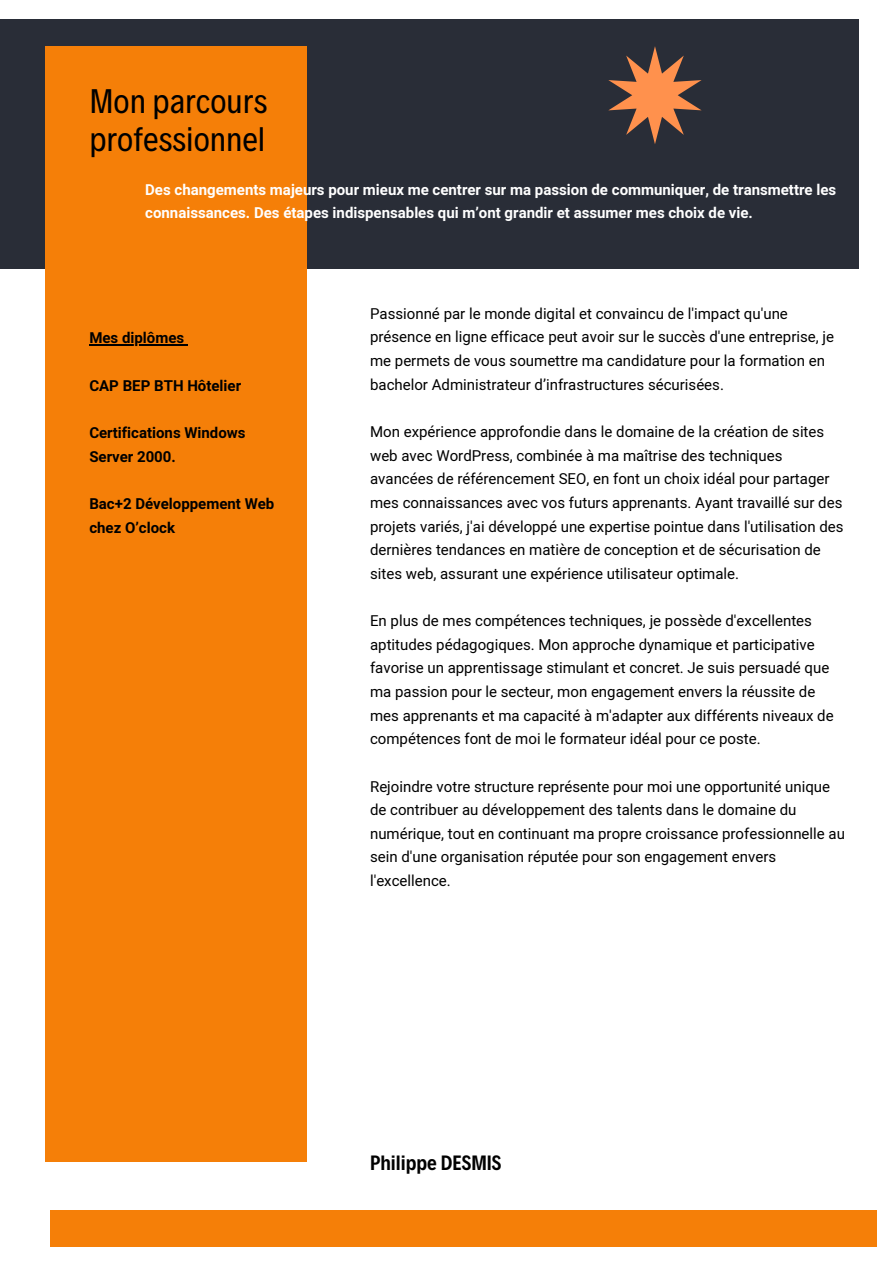
<style>
.page{position:relative;width:894px;height:1264px;background:#fff}
.page>*{position:absolute;margin:0;border:0;box-sizing:border-box;transform-origin:0 0}
.t1{font:34.5px/37.2px "Decalotype";color:#000}
.t2{font:600 21px "Decalotype";color:#000}
.t3{font:15px/23.7px "Mardoto";color:#000}
.t4{font:700 15px/23.7px "Mardoto";color:#fff}
.t5{font:700 15px/23.7px "Mardoto";color:#000}
</style>
<div class="page">
<div style="left:0;top:20px;width:858px;height:249px;background:#292d37"></div>
<div style="left:46px;top:46px;width:261px;height:1115px;background:#f57f08"></div>
<div style="left:50px;top:1210px;width:826px;height:36px;background:#f57f08"></div>
<svg style="left:608px;top:46px;width:93px;height:98px"></svg>
<hr style="left:89px;top:344px;width:95px;height:2px;background:#000">
<h3 class="t1" style="left:89px;top:81px;width:179px">Mon parcours professionnel</h3>
<h3 class="t4" style="left:145px;top:178px;width:692px">Des changements majeurs pour mieux me centrer sur ma passion de communiquer, de transmettre les connaissances. Des étapes indispensables qui m’ont grandir et assumer mes choix de vie.</h3>
<p class="t5" style="left:89px;top:326px;width:96px">Mes diplômes</p>
<p class="t5" style="left:89px;top:374px;width:153px">CAP BEP BTH Hôtelier</p>
<p class="t5" style="left:89px;top:421px;width:158px">Certifications Windows<br>Server 2000.</p>
<p class="t5" style="left:89px;top:492px;width:186px">Bac+2 Développement Web chez O’clock</p>
<p class="t3" style="left:370px;top:302px;width:465px">Passionné par le monde digital et convaincu de l'impact qu'une présence en ligne efficace peut avoir sur le succès d'une entreprise, je me permets de vous soumettre ma candidature pour la formation en</p>
<h1 class="t3" style="left:370px;top:373px;width:355px">bachelor Administrateur d’infrastructures sécurisées.</h1>
<h3 class="t3" style="left:370px;top:420px;width:475px">Mon expérience approfondie dans le domaine de la création de sites web avec WordPress, combinée à ma maîtrise des techniques avancées de référencement SEO, en font un choix idéal pour partager mes connaissances avec vos futurs apprenants. Ayant travaillé sur des projets variés, j'ai développé une expertise pointue dans l'utilisation des dernières tendances en matière de conception et de sécurisation de sites web, assurant une expérience utilisateur optimale.</h3>
<h3 class="t3" style="left:370px;top:609px;width:465px">En plus de mes compétences techniques, je possède d'excellentes aptitudes pédagogiques. Mon approche dynamique et participative favorise un apprentissage stimulant et concret. Je suis persuadé que ma passion pour le secteur, mon engagement envers la réussite de mes apprenants et ma capacité à m'adapter aux différents niveaux de compétences font de moi le formateur idéal pour ce poste.</h3>
<h3 class="t3" style="left:370px;top:774px;width:476px">Rejoindre votre structure représente pour moi une opportunité unique de contribuer au développement des talents dans le domaine du numérique, tout en continuant ma propre croissance professionnelle au sein d'une organisation réputée pour son engagement envers l'excellence.</h3>
<p class="t2" style="left:370px;top:1149px;width:133px">Philippe DESMIS</p>
</div>
